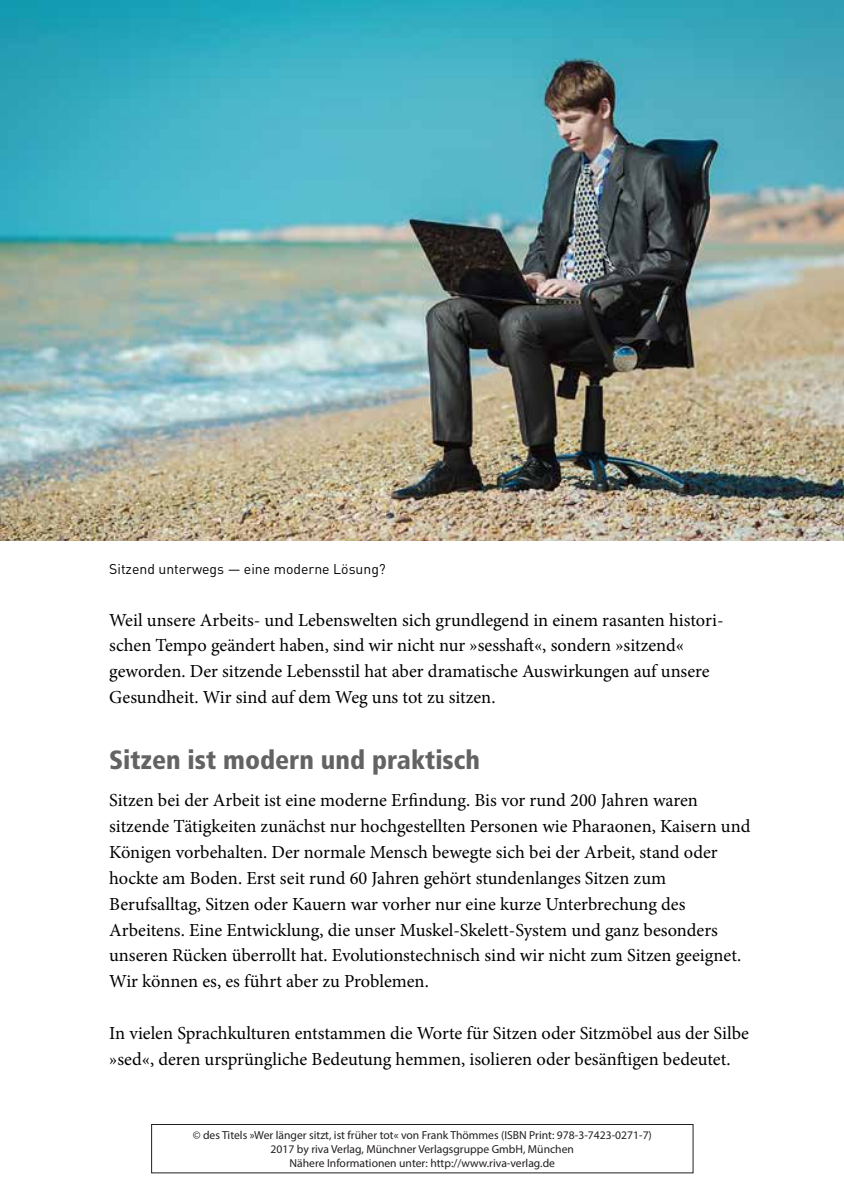
<style>
.page{position:relative;width:844px;height:1191px;background:#fff}
.page>*{position:absolute;margin:0;border:0;box-sizing:border-box;transform-origin:0 0}
.t1{font:900 condensed 26.25px "Frutiger LT Std";color:#646363}
.t2{font:18.38px/25.9px "Minion Pro";color:#000}
.t3{font:14px "DIN Pro";color:#000}
.t4{font:11.55px/13.5px "Myriad Pro";color:#231f20;text-align:center}
</style>
<div class="page">
<img style="left:0;top:0;width:843px;height:541px">
<div style="left:151px;top:1124px;width:542px;height:49px;border:1px solid #231f20"></div>
<p class="t3" style="left:109px;top:559px;width:278px">Sitzend unterwegs — eine moderne Lösung?</p>
<p class="t2" style="left:109px;top:607px;width:615px">Weil unsere Arbeits- und Lebenswelten sich grundlegend in einem rasanten histori&shy;schen Tempo geändert haben, sind wir nicht nur »sesshaft«, sondern »sitzend« geworden. Der sitzende Lebensstil hat aber dramatische Auswirkungen auf unsere Gesundheit. Wir sind auf dem Weg uns tot zu sitzen.</p>
<h1 class="t1" style="left:109px;top:744px;width:372px">Sitzen ist modern und praktisch</h1>
<p class="t2" style="left:109px;top:787px;width:642px">Sitzen bei der Arbeit ist eine moderne Erfindung. Bis vor rund 200 Jahren waren sitzende Tätigkeiten zunächst nur hochgestellten Personen wie Pharaonen, Kaisern und Königen vorbehalten. Der normale Mensch bewegte sich bei der Arbeit, stand oder hockte am Boden. Erst seit rund 60 Jahren gehört stundenlanges Sitzen zum Berufsalltag, Sitzen oder Kauern war vorher nur eine kurze Unterbrechung des Arbeitens. Eine Entwicklung, die unser Muskel-Skelett-System und ganz besonders unseren Rücken überrollt hat. Evolutionstechnisch sind wir nicht zum Sitzen geeignet.<br>Wir können es, es führt aber zu Problemen.</p>
<p class="t2" style="left:109px;top:1020px;width:641px">In vielen Sprachkulturen entstammen die Worte für Sitzen oder Sitzmöbel aus der Silbe »sed«, deren ursprüngliche Bedeutung hemmen, isolieren oder besänftigen bedeutet.</p>
<p class="t4" style="left:193px;top:1128px;width:460px">© des Titels »Wer länger sitzt, ist früher tot« von Frank Thömmes (ISBN Print: 978-3-7423-0271-7)<br>2017 by riva Verlag, Münchner Verlagsgruppe GmbH, München<br>Nähere Informationen unter: http://www.riva-verlag.de</p>
</div>
